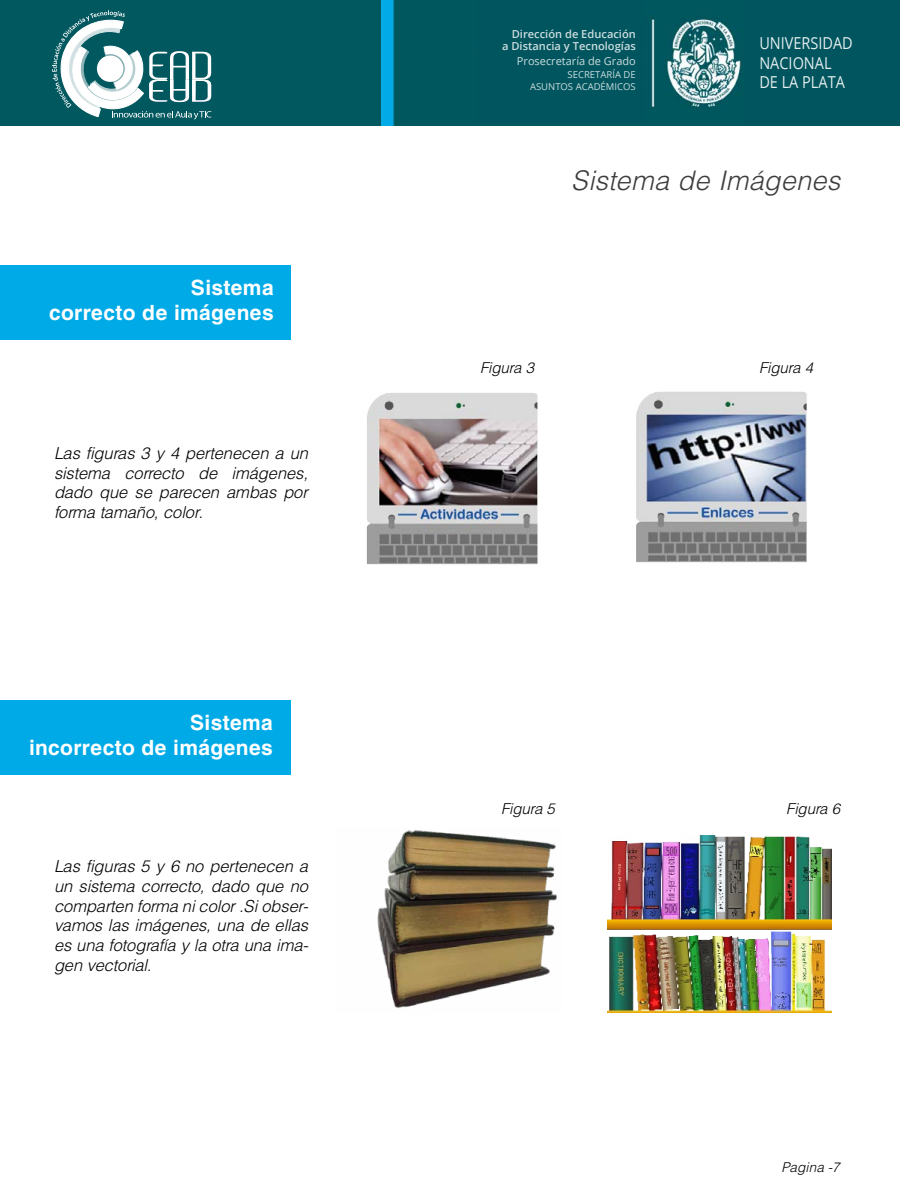
<style>
.page{position:relative;width:900px;height:1200px;background:#fff}
.page>*{position:absolute;margin:0;border:0;box-sizing:border-box;transform-origin:0 0}
.t1{font:italic 300 27px "Helvetica LT Std";letter-spacing:.01em;color:#3d3d3d}
.t2{font:700 21px/25.2px "Helvetica LT Std";letter-spacing:.02em;color:#fff;text-align:right}
.t3{font:italic 300 16.5px/19.8px "Helvetica LT Std";letter-spacing:-.005em;color:#000;text-align:justify}
.t4{font:16.5px/19.8px "Open Sans";color:rgb(255 255 255/.9);scale:.88 1}
.t5{font:italic 300 15px "Helvetica LT Std";letter-spacing:-.01em;color:#000}
.t6{font:italic 300 13.5px "Helvetica LT Std";letter-spacing:.01em;color:#000}
.t7{font:600 10.95px/11.6px "Open Sans";color:rgb(255 255 255/.8);text-align:right}
.t8{font:10.95px "Open Sans";color:rgb(255 255 255/.8)}
.t9{font:9.45px/11.9px "Open Sans";color:rgb(255 255 255/.8);text-align:right}
</style>
<div class="page">
<div style="left:1px;top:265px;width:290px;height:75px;background:#00aae7"></div>
<div style="left:0;top:700px;width:290px;height:75px;background:#00aae7"></div>
<img style="left:366px;top:393px;width:172px;height:172px">
<img style="left:636px;top:391px;width:171px;height:172px">
<img style="left:377px;top:830px;width:180px;height:179px">
<img style="left:608px;top:836px;width:224px;height:177px">
<img style="left:381px;top:0;width:363px;height:125px">
<div style="left:744px;top:0;width:156px;height:125px;background:#00555e"></div>
<div style="left:478px;top:0;width:166px;height:122px;background:#00555e"></div>
<div style="left:0;top:0;width:381px;height:125px;background:#02585f"></div>
<svg style="left:52px;top:10px;width:159px;height:109px"></svg>
<p class="t2" style="left:49px;top:274px;width:226px">Sistema<br>correcto de imágenes</p>
<p class="t3" style="left:54px;top:443px;width:256px">Las figuras 3 y 4 pertenecen a un sistema correcto de imágenes, dado que se parecen ambas por forma tamaño, color.</p>
<p class="t2" style="left:29px;top:710px;width:245px">Sistema<br>incorrecto de imágenes</p>
<p class="t3" style="left:54px;top:856px;width:256px">Las figuras 5 y 6 no pertenecen a un sistema correcto, dado que no comparten forma ni color .Si obser&shy;vamos las imágenes, una de ellas es una fotografía y la otra una ima&shy;gen vectorial.</p>
<p class="t7" style="left:502px;top:28px;width:135px">Dirección de Educación<br>a Distancia y Tecnologías</p>
<p class="t8" style="left:517px;top:53px;width:120px">Prosecretaría de Grado</p>
<p class="t9" style="left:530px;top:68px;width:107px">SECRETARÍA DE<br>ASUNTOS ACADÉMICOS</p>
<p class="t4" style="left:759px;top:33px;width:108px">UNIVERSIDAD<br>NACIONAL<br>DE LA PLATA</p>
<h1 class="t1" style="left:571px;top:163px;width:271px">Sistema de Imágenes</h1>
<p class="t5" style="left:480px;top:359px;width:55px">Figura 3</p>
<p class="t5" style="left:759px;top:359px;width:55px">Figura 4</p>
<p class="t5" style="left:501px;top:799px;width:55px">Figura 5</p>
<p class="t5" style="left:786px;top:799px;width:55px">Figura 6</p>
<p class="t6" style="left:782px;top:1159px;width:60px">Pagina -7</p>
</div>
